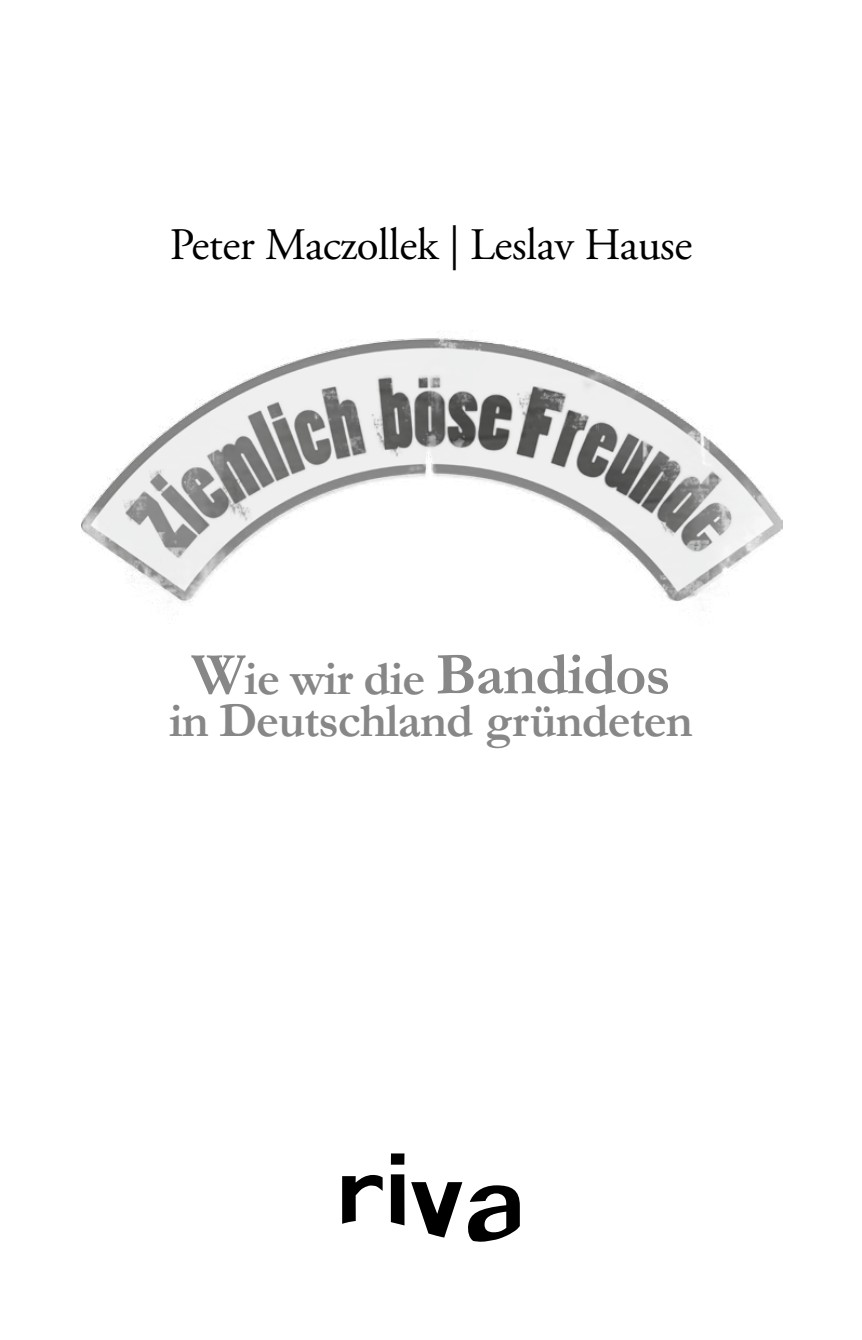
<style>
.page{position:relative;width:862px;height:1340px;background:#fff}
.page>*{position:absolute;margin:0;border:0;box-sizing:border-box;transform-origin:0 0}
.t1{font:700 60.3px "Garamond";letter-spacing:-.02em;color:#868786}
.t2{font:700 48.82px "Garamond";letter-spacing:-.02em;color:#868786}
._00_S_Titel_Autor{font:45px "Adobe Garamond Pro";letter-spacing:-.01em;color:#000}
.s1{font-size:48.82px}
</style>
<div class="page">
<svg style="left:342px;top:1175px;width:40px;height:48px"></svg>
<svg style="left:390px;top:1153px;width:14px;height:72px"></svg>
<svg style="left:411px;top:1182px;width:108px;height:59px"></svg>
<img style="left:81px;top:338px;width:700px;height:265px">
<p class="_00_S_Titel_Autor" style="left:170px;top:218px;width:523px">Peter Maczollek | Leslav Hause</p>
<p class="t1" style="left:191px;top:638px;width:480px">W<span class="s1">ie wir die</span> Bandidos</p>
<p class="t2" style="left:169px;top:691px;width:525px">in Deutschland gründeten</p>
</div>
